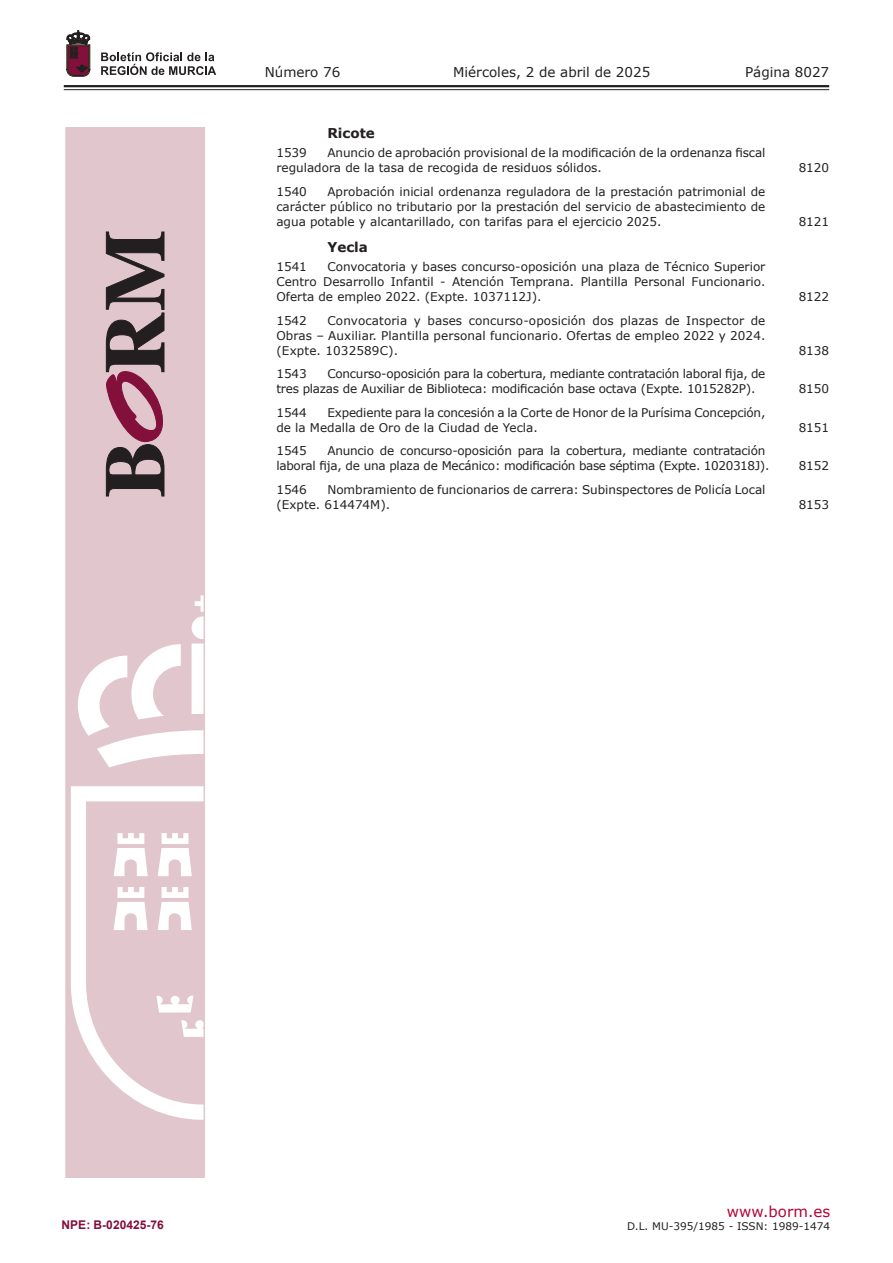
<style>
.page{position:relative;width:893px;height:1263px;background:#fff}
.page>*{position:absolute;margin:0;border:0;box-sizing:border-box;transform-origin:0 0}
.t1{font:15px "Verdana";color:#b30437}
.t2{font:13.5px "Verdana";color:#231f20}
.t3{font:700 13.5px "Verdana";color:#231f20}
.t4{font:12px/15px "Verdana";letter-spacing:-.005em;color:#231f20}
.t5{font:700 12px "Arial";color:#830f3b}
.t6{font:10.5px "Verdana";color:#231f20}
</style>
<div class="page">
<hr style="left:64px;top:85px;width:765px;height:2px;background:#231f20">
<hr style="left:64px;top:89px;width:765px;height:1px;background:#231f20">
<svg style="left:101px;top:52px;width:115px;height:23px"></svg>
<svg style="left:67px;top:31px;width:23px;height:45px"></svg>
<svg style="left:65px;top:128px;width:140px;height:1050px;background:#e5cfd4"></svg>
<svg style="left:106px;top:232px;width:58px;height:264px;background:#8b6f78"></svg>
<p class="t2" style="left:265px;top:62px;width:77px">Número 76</p>
<p class="t2" style="left:453px;top:62px;width:199px">Miércoles, 2 de abril de 2025</p>
<p class="t2" style="left:745px;top:62px;width:86px">Página 8027</p>
<p class="t3" style="left:327px;top:123px;width:49px">Ricote</p>
<p class="t4" style="left:276px;top:145px;width:491px;text-indent:51px">Anuncio de aprobación provisional de la modificación de la ordenanza fiscal reguladora de la tasa de recogida de residuos sólidos.</p>
<p class="t4" style="left:276px;top:145px;width:32px">1539</p>
<p class="t4" style="left:276px;top:184px;width:490px;text-align:justify;text-indent:51px">Aprobación inicial ordenanza reguladora de la prestación patrimonial de carácter público no tributario por la prestación del servicio de abastecimiento de agua potable y alcantarillado, con tarifas para el ejercicio 2025.</p>
<p class="t4" style="left:276px;top:184px;width:32px">1540</p>
<p class="t3" style="left:327px;top:237px;width:42px">Yecla</p>
<p class="t4" style="left:276px;top:259px;width:490px;text-align:justify;text-indent:51px">Convocatoria y bases concurso-oposición una plaza de Técnico Superior Centro Desarrollo Infantil - Atención Temprana. Plantilla Personal Funcionario.<br>Oferta de empleo 2022. (Expte. 1037112J).</p>
<p class="t4" style="left:276px;top:259px;width:32px">1541</p>
<p class="t4" style="left:276px;top:313px;width:491px;text-align:justify;text-indent:51px">Convocatoria y bases concurso-oposición dos plazas de Inspector de Obras – Auxiliar. Plantilla personal funcionario. Ofertas de empleo 2022 y 2024. (Expte. 1032589C).</p>
<p class="t4" style="left:276px;top:313px;width:32px">1542</p>
<p class="t4" style="left:276px;top:366px;width:491px;text-indent:51px">Concurso-oposición para la cobertura, mediante contratación laboral fija, de tres plazas de Auxiliar de Biblioteca: modificación base octava (Expte. 1015282P).</p>
<p class="t4" style="left:276px;top:366px;width:32px">1543</p>
<p class="t4" style="left:276px;top:405px;width:490px;text-indent:51px">Expediente para la concesión a la Corte de Honor de la Purísima Concepción, de la Medalla de Oro de la Ciudad de Yecla.</p>
<p class="t4" style="left:276px;top:405px;width:32px">1544</p>
<p class="t4" style="left:276px;top:443px;width:494px;text-indent:51px">Anuncio de concurso-oposición para la cobertura, mediante contratación laboral fija, de una plaza de Mecánico: modificación base séptima (Expte. 1020318J).</p>
<p class="t4" style="left:276px;top:443px;width:32px">1545</p>
<p class="t4" style="left:276px;top:482px;width:491px;text-indent:51px">Nombramiento de funcionarios de carrera: Subinspectores de Policía Local (Expte. 614474M).</p>
<p class="t4" style="left:276px;top:482px;width:32px">1546</p>
<p class="t4" style="left:799px;top:160px;width:32px">8120</p>
<p class="t4" style="left:799px;top:214px;width:32px">8121</p>
<p class="t4" style="left:799px;top:289px;width:32px">8122</p>
<p class="t4" style="left:799px;top:343px;width:32px">8138</p>
<p class="t4" style="left:799px;top:381px;width:32px">8150</p>
<p class="t4" style="left:799px;top:420px;width:32px">8151</p>
<p class="t4" style="left:799px;top:458px;width:32px">8152</p>
<p class="t4" style="left:799px;top:497px;width:32px">8153</p>
<p class="t5" style="left:62px;top:1216px;width:104px">NPE: B-020425-76</p>
<p class="t1" style="left:727px;top:1201px;width:105px">www.borm.es</p>
<p class="t6" style="left:627px;top:1218px;width:205px">D.L. MU-395/1985 - ISSN: 1989-1474</p>
</div>
